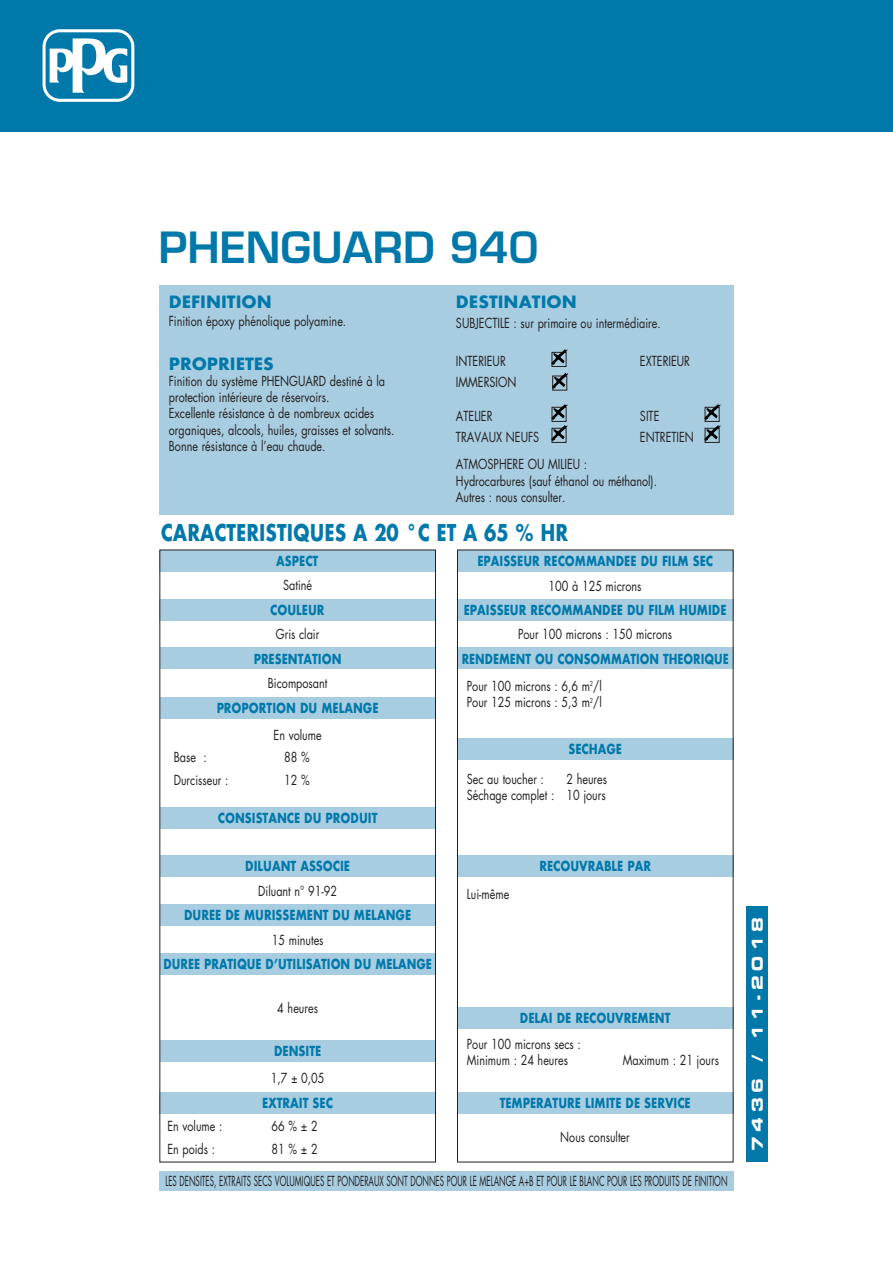
<style>
.page{position:relative;width:893px;height:1263px;background:#fff}
.page>*{position:absolute;margin:0;border:0;box-sizing:border-box;transform-origin:0 0}
.t1{font:600 42px "Eurostile";color:#0078aa}
.t2{font:700 22.5px "Futura";color:#0078aa;scale:.8 1}
.t3{font:700 16.5px "Futura";color:#0078aa}
.t4{font:15px "Eurostile Bold Extended Two";letter-spacing:.3em;color:#fff}
.t5{font:13.5px/16.2px "Futura";color:#231f20;scale:.8 1}
.t6{font:700 13.5px "Futura";color:#0078aa;scale:.8 1}
.t7{font:13.5px "Futura";color:#231f20;scale:.58 1}
.t8{font:700 13.5px "Futura";color:#0078aa;scale:.79 1}
.t9{font:700 13.5px "Futura";color:#0078aa;scale:.78 1}
</style>
<div class="page">
<div style="left:159px;top:285px;width:574px;height:229px;background:#a8cde1"></div>
<div style="left:160px;top:550px;width:275px;height:21px;background:#a8cde1"></div>
<div style="left:457px;top:550px;width:276px;height:21px;background:#a8cde1"></div>
<div style="left:160px;top:599px;width:275px;height:21px;background:#a8cde1"></div>
<div style="left:160px;top:648px;width:276px;height:21px;background:#a8cde1"></div>
<div style="left:160px;top:697px;width:276px;height:22px;background:#a8cde1"></div>
<div style="left:160px;top:1092px;width:275px;height:21px;background:#a8cde1"></div>
<div style="left:160px;top:1041px;width:276px;height:21px;background:#a8cde1"></div>
<div style="left:160px;top:953px;width:276px;height:22px;background:#a8cde1"></div>
<div style="left:160px;top:904px;width:276px;height:22px;background:#a8cde1"></div>
<div style="left:160px;top:856px;width:276px;height:21px;background:#a8cde1"></div>
<div style="left:160px;top:807px;width:276px;height:21px;background:#a8cde1"></div>
<div style="left:457px;top:599px;width:276px;height:21px;background:#a8cde1"></div>
<div style="left:457px;top:648px;width:276px;height:21px;background:#a8cde1"></div>
<div style="left:457px;top:1092px;width:276px;height:21px;background:#a8cde1"></div>
<div style="left:457px;top:1007px;width:276px;height:21px;background:#a8cde1"></div>
<div style="left:457px;top:856px;width:276px;height:21px;background:#a8cde1"></div>
<div style="left:457px;top:739px;width:276px;height:21px;background:#a8cde1"></div>
<div style="left:746px;top:906px;width:22px;height:256px;background:#0078aa"></div>
<div style="left:159px;top:1171px;width:574px;height:20px;background:#a8cde1"></div>
<div style="left:552px;top:352px;width:14px;height:15px;border:1px solid #231f20"></div>
<svg style="left:551px;top:349px;width:16px;height:16px"></svg>
<div style="left:552px;top:428px;width:14px;height:15px;border:1px solid #231f20"></div>
<div style="left:705px;top:428px;width:14px;height:15px;border:1px solid #231f20"></div>
<svg style="left:705px;top:404px;width:15px;height:37px"></svg>
<svg style="left:551px;top:404px;width:16px;height:37px"></svg>
<svg style="left:552px;top:373px;width:16px;height:16px"></svg>
<div style="left:0;top:0;width:893px;height:131px;background:#0078aa"></div>
<svg style="left:43px;top:29px;width:91px;height:73px"></svg>
<div style="left:46px;top:32px;width:85px;height:67px;background:#0078aa;border-radius:14px"></div>
<svg style="left:50px;top:38px;width:77px;height:55px"></svg>
<div style="left:159px;top:550px;width:277px;height:612px;border:1px solid #231f20"></div>
<div style="left:457px;top:550px;width:276px;height:612px;border:1px solid #231f20"></div>
<p class="t1" style="left:159px;top:221px;width:381px">PHENGUARD 940</p>
<p class="t3" style="left:169px;top:290px;width:105px">DEFINITION</p>
<p class="t5" style="left:169px;top:313px;width:223px">Finition époxy phénolique polyamine.</p>
<p class="t3" style="left:169px;top:352px;width:107px">PROPRIETES</p>
<p class="t5" style="left:169px;top:373px;width:272px">Finition du système PHENGUARD destiné à la protection intérieure de réservoirs.</p>
<p class="t5" style="left:169px;top:405px;width:283px">Excellente résistance à de nombreux acides organiques, alcools, huiles, graisses et solvants.</p>
<p class="t5" style="left:169px;top:437px;width:197px">Bonne résistance à l’eau chaude.</p>
<p class="t3" style="left:456px;top:289px;width:122px">DESTINATION</p>
<p class="t5" style="left:456px;top:315px;width:258px">SUBJECTILE : sur primaire ou intermédiaire.</p>
<p class="t5" style="left:456px;top:352px;width:64px">INTERIEUR</p>
<p class="t5" style="left:640px;top:352px;width:64px">EXTERIEUR</p>
<p class="t5" style="left:456px;top:373px;width:77px">IMMERSION</p>
<p class="t5" style="left:456px;top:408px;width:47px">ATELIER</p>
<p class="t5" style="left:640px;top:408px;width:26px">SITE</p>
<p class="t5" style="left:456px;top:429px;width:106px">TRAVAUX NEUFS</p>
<p class="t5" style="left:640px;top:429px;width:69px">ENTRETIEN</p>
<p class="t5" style="left:456px;top:456px;width:166px">ATMOSPHERE OU MILIEU :</p>
<p class="t5" style="left:456px;top:472px;width:253px">Hydrocarbures (sauf éthanol ou méthanol).</p>
<p class="t5" style="left:456px;top:489px;width:138px">Autres : nous consulter.</p>
<p class="t2" style="left:161px;top:516px;width:511px">CARACTERISTIQUES A 20 °C ET A 65 % HR</p>
<p class="t6" style="left:477px;top:551px;width:296px">EPAISSEUR RECOMMANDEE DU FILM SEC</p>
<p class="t6" style="left:270px;top:600px;width:69px">COULEUR</p>
<p class="t6" style="left:254px;top:649px;width:111px">PRESENTATION</p>
<p class="t6" style="left:217px;top:698px;width:204px">PROPORTION DU MELANGE</p>
<p class="t6" style="left:276px;top:551px;width:54px">ASPECT</p>
<p class="t5" style="left:283px;top:577px;width:38px">Satiné</p>
<p class="t5" style="left:276px;top:626px;width:56px">Gris clair</p>
<p class="t5" style="left:548px;top:578px;width:118px">100 à 125 microns</p>
<p class="t5" style="left:518px;top:626px;width:194px">Pour 100 microns : 150 microns</p>
<p class="t6" style="left:464px;top:600px;width:330px">EPAISSEUR RECOMMANDEE DU FILM HUMIDE</p>
<p class="t9" style="left:462px;top:649px;width:344px">RENDEMENT OU CONSOMMATION THEORIQUE</p>
<p class="t5" style="left:268px;top:674px;width:76px">Bicomposant</p>
<p class="t5" style="left:274px;top:726px;width:62px">En volume</p>
<p class="t5" style="left:467px;top:678px;width:170px">Pour 100 microns : 6,6 m<sup>2</sup>/l</p>
<p class="t5" style="left:467px;top:694px;width:170px">Pour 125 microns : 5,3 m<sup>2</sup>/l</p>
<p class="t5" style="left:174px;top:749px;width:43px">Base :</p>
<p class="t5" style="left:284px;top:749px;width:33px">88 %</p>
<p class="t5" style="left:174px;top:771px;width:70px">Durcisseur :</p>
<p class="t5" style="left:284px;top:771px;width:33px">12 %</p>
<p class="t6" style="left:218px;top:808px;width:201px">CONSISTANCE DU PRODUIT</p>
<p class="t6" style="left:245px;top:857px;width:133px">DILUANT ASSOCIE</p>
<p class="t5" style="left:258px;top:883px;width:100px">Diluant n° 91-92</p>
<p class="t5" style="left:272px;top:932px;width:66px">15 minutes</p>
<p class="t6" style="left:184px;top:905px;width:285px">DUREE DE MURISSEMENT DU MELANGE</p>
<p class="t8" style="left:163px;top:954px;width:341px">DUREE PRATIQUE D’UTILISATION DU MELANGE</p>
<p class="t5" style="left:277px;top:1000px;width:52px">4 heures</p>
<p class="t6" style="left:274px;top:1041px;width:61px">DENSITE</p>
<p class="t5" style="left:271px;top:1070px;width:69px">1,7 ± 0,05</p>
<p class="t6" style="left:262px;top:1093px;width:90px">EXTRAIT SEC</p>
<p class="t5" style="left:167px;top:1118px;width:70px">En volume :</p>
<p class="t5" style="left:272px;top:1118px;width:59px">66 % ± 2</p>
<p class="t5" style="left:167px;top:1141px;width:61px">En poids :</p>
<p class="t5" style="left:272px;top:1141px;width:59px">81 % ± 2</p>
<p class="t6" style="left:568px;top:739px;width:69px">SECHAGE</p>
<p class="t5" style="left:467px;top:771px;width:98px">Sec au toucher :</p>
<p class="t5" style="left:566px;top:771px;width:52px">2 heures</p>
<p class="t5" style="left:467px;top:787px;width:175px">Séchage complet : 10 jours</p>
<p class="t5" style="left:467px;top:886px;width:55px">Lui-même</p>
<p class="t6" style="left:539px;top:857px;width:141px">RECOUVRABLE PAR</p>
<p class="t6" style="left:520px;top:1008px;width:190px">DELAI DE RECOUVREMENT</p>
<p class="t5" style="left:467px;top:1035px;width:144px">Pour 100 microns secs :</p>
<p class="t5" style="left:467px;top:1051px;width:128px">Minimum : 24 heures</p>
<p class="t5" style="left:623px;top:1051px;width:122px">Maximum : 21 jours</p>
<p class="t6" style="left:500px;top:1093px;width:240px">TEMPERATURE LIMITE DE SERVICE</p>
<p class="t5" style="left:560px;top:1128px;width:88px">Nous consulter</p>
<p class="t7" style="left:165px;top:1172px;width:971px">LES DENSITES, EXTRAITS SECS VOLUMIQUES ET PONDERAUX SONT DONNES POUR LE MELANGE A+B ET POUR LE BLANC POUR LES PRODUITS DE FINITION</p>
<p class="t4" style="left:747px;top:1151px;width:235px;rotate:-90deg">7436 / 11-2018</p>
</div>
